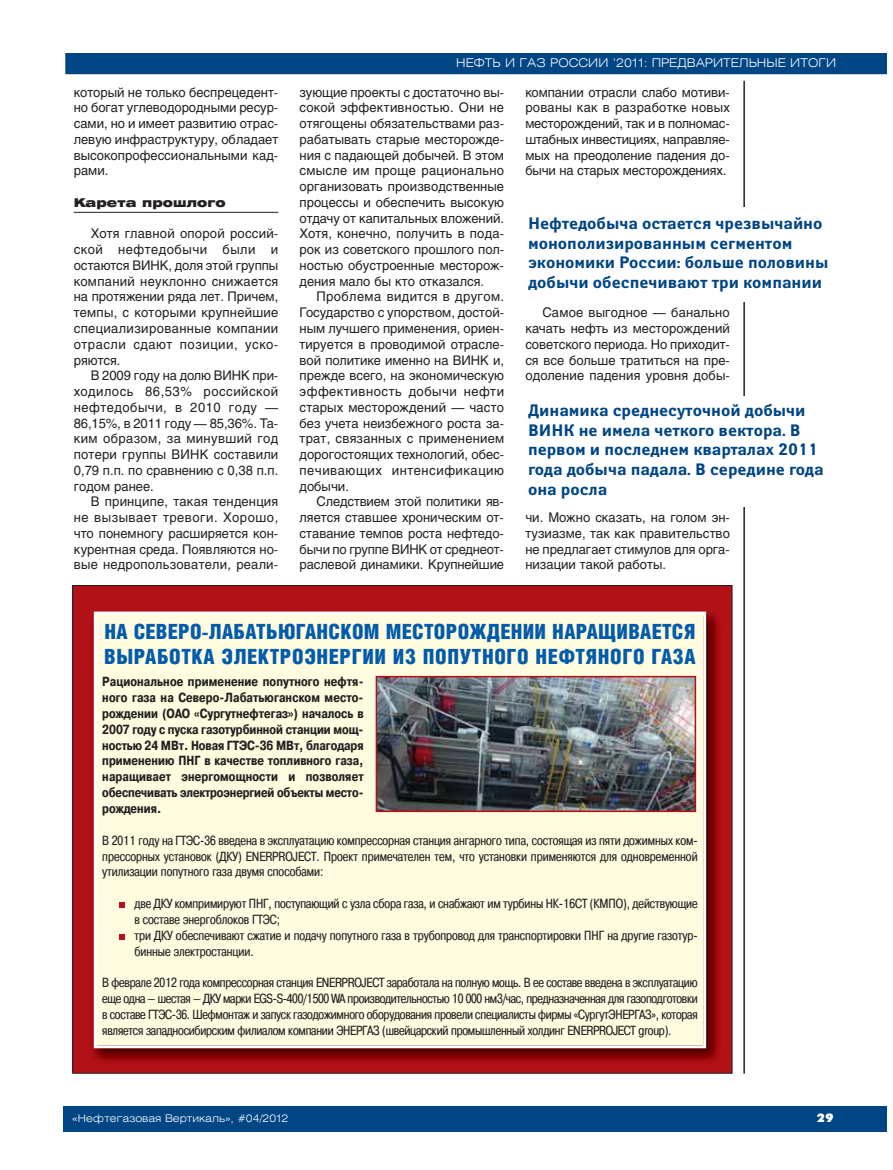
<style>
.page{position:relative;width:893px;height:1170px;background:#fff}
.page>*{position:absolute;margin:0;border:0;box-sizing:border-box;transform-origin:0 0}
.t1{font:900 21px/25.2px "Helios Cond";letter-spacing:.015em;color:#035bab}
.t2{font:700 16.5px/19.8px "Yanus C";color:#004584}
.t3{font:13.2px/15.8px "Helios";color:#231f20;text-align:justify}
.t4{font:13.2px/15.9px "Pragmatica Cond C";color:#231f20;text-align:justify}
.t5{font:700 13.2px/15.9px "Pragmatica Cond C";letter-spacing:-.01em;color:#231f20;text-align:justify}
.t6{font:300 12px "Helios Ext";color:#fff}
.t7{font:900 12px "Helios Ext";letter-spacing:.005em;color:#231f20}
.t8{font:12px "Futura Futuris XC";color:#fff}
.t9{font:300 10.5px "Helios Ext";color:#fff}
</style>
<div class="page">
<div style="left:64px;top:1106px;width:823px;height:25px;background:#004584"></div>
<hr style="left:74px;top:212px;width:204px;height:1px;background:#231f20">
<div style="left:65px;top:53px;width:822px;height:21px;background:#004584"></div>
<div style="left:64px;top:51px;width:825px;height:25px;border:2px solid #fff"></div>
<hr style="left:743px;top:81px;width:2px;height:992px;background:#231f20">
<div style="left:73px;top:585px;width:659px;height:488px;background:#b21117"></div>
<img style="left:93px;top:611px;width:626px;height:451px">
<div style="left:97px;top:614px;width:606px;height:431px;background:#fffcdf"></div>
<div style="left:94px;top:611px;width:612px;height:437px;border:3px solid #fff"></div>
<svg style="left:119px;top:902px;width:6px;height:6px"></svg>
<svg style="left:119px;top:934px;width:6px;height:5px"></svg>
<img style="left:379px;top:678px;width:314px;height:131px">
<div style="left:376px;top:675px;width:320px;height:137px;border:2px solid #b21117"></div>
<div style="left:528px;top:207px;width:312px;height:94px;background:#fff"></div>
<div style="left:528px;top:396px;width:312px;height:110px;background:#fff"></div>
<p class="t3" style="left:74px;top:85px;width:206px">который не только беспрецедент&shy;но богат углеводородными ресур&shy;сами, но и имеет развитию отрас&shy;левую инфраструктуру, обладает высокопрофессиональными кад&shy;рами.</p>
<p class="t7" style="left:74px;top:198px;width:153px">Карета прошлого</p>
<p class="t3" style="left:74px;top:227px;width:206px;text-indent:17px">Хотя главной опорой россий&shy;ской нефтедобычи были и остаются ВИНК, доля этой группы компаний неуклонно снижается на протяжении ряда лет. Причем, темпы, с которыми крупнейшие специализированные компании отрасли сдают позиции, уско&shy;ряются.</p>
<p class="t3" style="left:74px;top:369px;width:206px;text-indent:17px">В 2009 году на долю ВИНК при&shy;ходилось 86,53% российской нефтедобычи, в 2010 году — 86,15%, в 2011 году — 85,36%. Та&shy;ким образом, за минувший год потери группы ВИНК составили 0,79 п.п. по сравнению с 0,38 п.п. годом ранее.</p>
<p class="t3" style="left:74px;top:495px;width:206px;text-indent:17px">В принципе, такая тенденция не вызывает тревоги. Хорошо, что понемногу расширяется кон&shy;курентная среда. Появляются но&shy;вые недропользователи, реали-</p>
<p class="t6" style="left:456px;top:58px;width:381px">НЕФТЬ И ГАЗ РОССИИ ’2011: ПРЕДВАРИТЕЛЬНЫЕ ИТОГИ</p>
<p class="t3" style="left:300px;top:85px;width:206px">зующие проекты с достаточно вы&shy;сокой эффективностью. Они не отягощены обязательствами раз&shy;рабатывать старые месторожде&shy;ния с падающей добычей. В этом смысле им проще рационально организовать производственные процессы и обеспечить высокую отдачу от капитальных вложений.<br>Хотя, конечно, получить в пода&shy;рок из советского прошлого пол&shy;ностью обустроенные месторож&shy;дения мало бы кто отказался.</p>
<p class="t3" style="left:300px;top:290px;width:206px;text-indent:17px">Проблема видится в другом.<br>Государство с упорством, достой&shy;ным лучшего применения, ориен&shy;тируется в проводимой отрасле&shy;вой политике именно на ВИНК и, прежде всего, на экономическую эффективность добычи нефти старых месторождений — часто без учета неизбежного роста за&shy;трат, связанных с применением дорогостоящих технологий, обес&shy;печивающих интенсификацию добычи.</p>
<p class="t3" style="left:300px;top:495px;width:206px;text-indent:17px">Следствием этой политики яв&shy;ляется ставшее хроническим от&shy;ставание темпов роста нефтедо&shy;бычи по группе ВИНК от среднеот&shy;раслевой динамики. Крупнейшие</p>
<p class="t3" style="left:525px;top:85px;width:206px">компании отрасли слабо мотиви&shy;рованы как в разработке новых месторождений, так и в полномас&shy;штабных инвестициях, направляе&shy;мых на преодоление падения до&shy;бычи на старых месторождениях.</p>
<p class="t2" style="left:528px;top:214px;width:302px">Нефтедобыча остается чрезвычайно монополизированным сегментом экономики России: больше половины добычи обеспечивают три компании</p>
<p class="t3" style="left:525px;top:306px;width:206px;text-indent:17px">Самое выгодное — банально качать нефть из месторождений советского периода. Но приходит&shy;ся все больше тратиться на пре&shy;одоление падения уровня добы-</p>
<p class="t2" style="left:528px;top:401px;width:297px">Динамика среднесуточной добычи<br>ВИНК не имела четкого вектора. В первом и последнем кварталах 2011 года добыча падала. В середине года она росла</p>
<p class="t3" style="left:525px;top:511px;width:206px">чи. Можно сказать, на голом эн&shy;тузиазме, так как правительство не предлагает стимулов для орга&shy;низации такой работы.</p>
<h1 class="t1" style="left:104px;top:621px;width:593px">НА СЕВЕРО-ЛАБАТЬЮГАНСКОМ МЕСТОРОЖДЕНИИ НАРАЩИВАЕТСЯ<br>ВЫРАБОТКА ЭЛЕКТРОЭНЕРГИИ ИЗ ПОПУТНОГО НЕФТЯНОГО ГАЗА</h1>
<p class="t5" style="left:102px;top:675px;width:263px">Рациональное применение попутного нефтя&shy;ного газа на Северо-Лабатьюганском место&shy;рождении (ОАО «Сургутнефтегаз») началось в 2007 году с пуска газотурбинной станции мощ&shy;ностью 24 МВт. Новая ГТЭС-36 МВт, благодаря применению ПНГ в качестве топливного газа, наращивает энергомощности и позволяет обеспечивать электроэнергией объекты место&shy;рождения.</p>
<p class="t4" style="left:102px;top:833px;width:597px">В 2011 году на ГТЭС-36 введена в эксплуатацию компрессорная станция ангарного типа, состоящая из пяти дожимных ком&shy;прессорных установок (ДКУ) ENERPROJECT. Проект примечателен тем, что установки применяются для одновременной утилизации попутного газа двумя способами:</p>
<p class="t4" style="left:134px;top:896px;width:565px;text-align:left">две ДКУ компримируют ПНГ, поступающий с узла сбора газа, и снабжают им турбины НК-16СТ (КМПО), действующие в составе энергоблоков ГТЭС;<br>три ДКУ обеспечивают сжатие и подачу попутного газа в трубопровод для транспортировки ПНГ на другие газотур&shy;бинные электростанции.</p>
<p class="t4" style="left:102px;top:976px;width:597px">В феврале 2012 года компрессорная станция ENERPROJECT заработала на полную мощь. В ее составе введена в эксплуатацию еще одна — шестая — ДКУ марки EGS-S-400/1500 WA производительностью 10 000 нм3/час, предназначенная для газоподготовки в составе ГТЭС-36. Шефмонтаж и запуск газодожимного оборудования провели специалисты фирмы «СургутЭНЕРГАЗ», которая является западносибирским филиалом компании ЭНЕРГАЗ (швейцарский промышленный холдинг ENERPROJECT group).</p>
<p class="t9" style="left:72px;top:1113px;width:217px">«Нефтегазовая Вертикаль», #04/2012</p>
<p class="t8" style="left:817px;top:1113px;width:18px">29</p>
</div>
